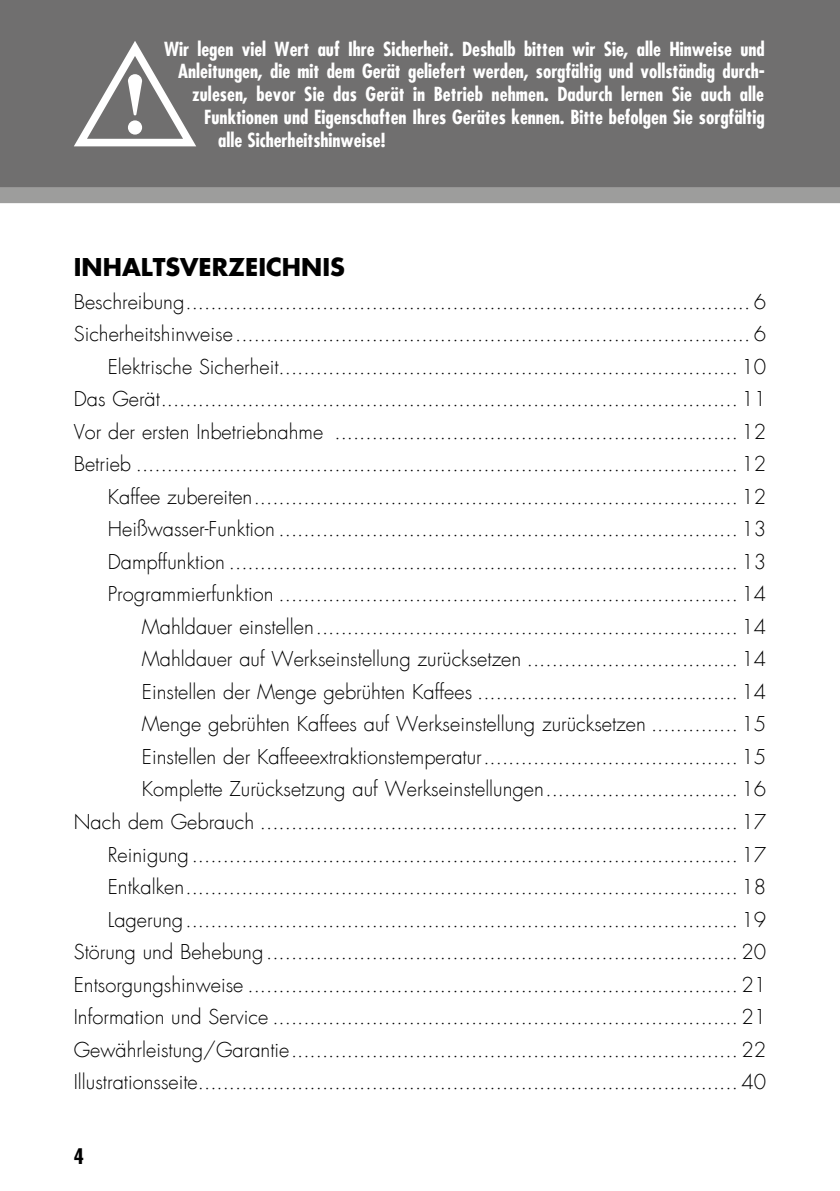
<style>
.page{position:relative;width:840px;height:1191px;background:#fff}
.page>*{position:absolute;margin:0;border:0;box-sizing:border-box;transform-origin:0 0}
.t1{font:700 24px "Futura LT";color:#000}
.t2{font:700 condensed 21px "Futura LT";color:#000}
.t3{font:300 20px/32.4px "Futura LT";color:#000;text-align:right}
.t4{font:700 condensed 19px "Futura LT";color:#fff}
</style>
<div class="page">
<div style="left:0;top:0;width:839px;height:187px;background:#706f6f"></div>
<svg style="left:74px;top:41px;width:122px;height:106px"></svg>
<div style="left:0;top:187px;width:839px;height:16px;background:#9d9d9c"></div>
<p class="t4" style="left:164px;top:37px;width:601px">Wir legen viel Wert auf Ihre Sicherheit. Deshalb bitten wir Sie, alle Hinweise und</p>
<p class="t4" style="left:178px;top:60px;width:588px">Anleitungen, die mit dem Gerät geliefert werden, sorgfältig und vollständig durch-</p>
<p class="t4" style="left:192px;top:82px;width:573px">zulesen, bevor Sie das Gerät in Betrieb nehmen. Dadurch lernen Sie auch alle</p>
<p class="t4" style="left:204px;top:105px;width:561px">Funktionen und Eigenschaften Ihres Gerätes kennen. Bitte befolgen Sie sorgfältig</p>
<p class="t4" style="left:218px;top:128px;width:169px">alle Sicherheitshinweise!</p>
<p class="t1" style="left:74px;top:251px;width:272px">INHALTSVERZEICHNIS</p>
<p class="t3" style="left:74px;top:286px;width:693px">Beschreibung........................................................................................... 6<br>Sicherheitshinweise................................................................................... 6<br>Elektrische Sicherheit.......................................................................... 10<br>Das Gerät............................................................................................. 11<br>Vor der ersten Inbetriebnahme ................................................................. 12<br>Betrieb ................................................................................................. 12<br>Kaffee zubereiten.............................................................................. 12<br>Heißwasser-Funktion .......................................................................... 13<br>Dampffunktion .................................................................................. 13<br>Programmierfunktion .......................................................................... 14<br>Mahldauer einstellen.................................................................... 14<br>Mahldauer auf Werkseinstellung zurücksetzen .................................. 14<br>Einstellen der Menge gebrühten Kaffees .......................................... 14<br>Menge gebrühten Kaffees auf Werkseinstellung zurücksetzen .............. 15<br>Einstellen der Kaffeeextraktionstemperatur......................................... 15<br>Komplette Zurücksetzung auf Werkseinstellungen............................... 16<br>Nach dem Gebrauch ............................................................................. 17<br>Reinigung........................................................................................ 17<br>Entkalken......................................................................................... 18<br>Lagerung......................................................................................... 19<br>Störung und Behebung............................................................................ 20<br>Entsorgungshinweise ............................................................................... 21<br>Information und Service ........................................................................... 21<br>Gewährleistung/Garantie........................................................................ 22<br>Illustrationsseite....................................................................................... 40</p>
<p class="t2" style="left:74px;top:1142px;width:12px">4</p>
</div>
